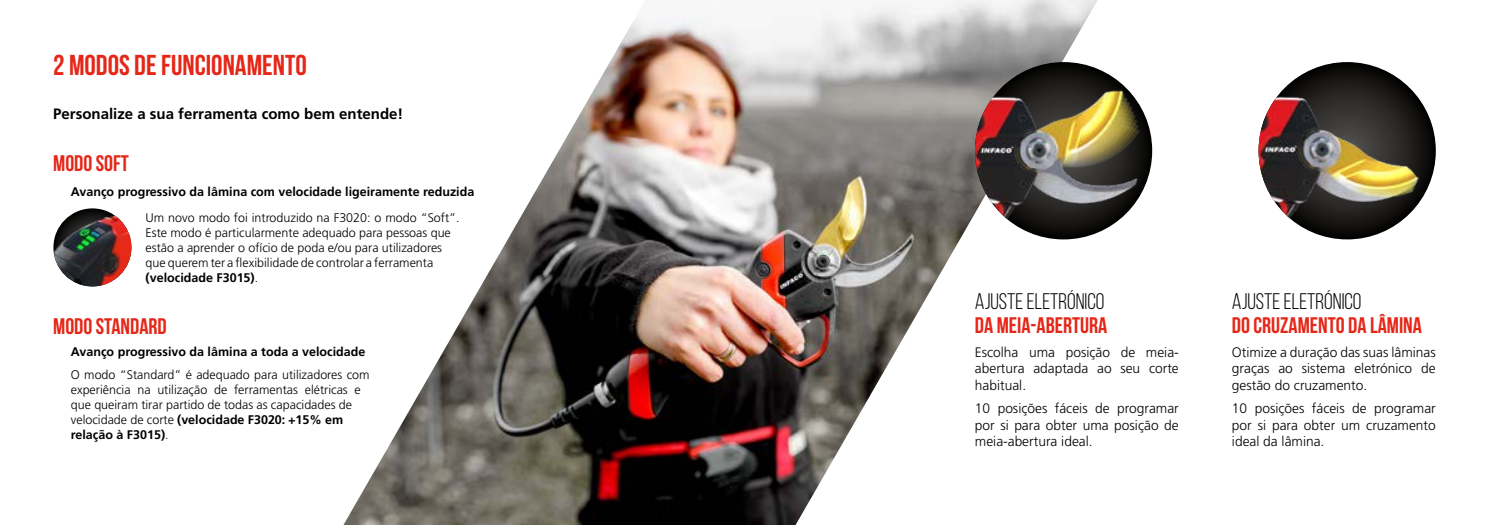
<style>
.page{position:relative;width:1489px;height:525px;background:#fff}
.page>*{position:absolute;margin:0;border:0;box-sizing:border-box;transform-origin:0 0}
.t1{font:700 28.75px "Bebas Neue";color:#e52718}
.t2{font:700 22.5px "Bebas Neue";color:#e52718}
.t3{font:22.5px "Bebas Neue";color:#000}
.t4{font:700 15px "Frutiger Pro";color:#000}
.t5{font:300 13.75px/16.5px "Frutiger Pro";color:#000;text-align:justify}
.t6{font:300 12.5px/15px "Frutiger Pro";color:#000}
.t7{font:700 12.5px "Frutiger Pro";color:#000}
.s1{font-weight:700}
</style>
<div class="page">
<img style="left:344px;top:0;width:753px;height:524px">
<svg style="left:974px;top:62px;width:178px;height:177px;background:#100f0e"></svg>
<img style="left:974px;top:89px;width:169px;height:150px">
<svg style="left:1258px;top:62px;width:177px;height:177px;background:#100f0e"></svg>
<img style="left:1258px;top:90px;width:166px;height:149px">
<img style="left:53px;top:208px;width:78px;height:78px;border-radius:39px">
<h1 class="t1" style="left:53px;top:49px;width:255px">2 MODOS DE FUNCIONAMENTO</h1>
<p class="t4" style="left:53px;top:104px;width:352px">Personalize a sua ferramenta como bem entende!</p>
<h2 class="t2" style="left:53px;top:150px;width:77px">MODO SOFT</h2>
<p class="t7" style="left:71px;top:185px;width:405px">Avanço progressivo da lâmina com velocidade ligeiramente reduzida</p>
<p class="t6" style="left:146px;top:210px;width:315px">Um novo modo foi introduzido na F3020: o modo “Soft”.<br>Este modo é particularmente adequado para pessoas que estão a aprender o ofício de poda e/ou para utilizadores que querem ter a flexibilidade de controlar a ferramenta <span class="s1">(velocidade F3015)</span>.</p>
<h2 class="t2" style="left:53px;top:314px;width:115px">MODO STANDARD</h2>
<p class="t7" style="left:71px;top:344px;width:296px">Avanço progressivo da lâmina a toda a velocidade</p>
<p class="t6" style="left:71px;top:366px;width:300px">O modo “Standard” é adequado para utilizadores com experiência na utilização de ferramentas elétricas e que queiram tirar partido de todas as capacidades de velocidade de corte <span class="s1">(velocidade F3020: +15% em relação à F3015)</span>.</p>
<h2 class="t3" style="left:974px;top:289px;width:131px">AJUSTE ELETRÓNICO</h2>
<h2 class="t2" style="left:974px;top:313px;width:134px">DA MEIA-ABERTURA</h2>
<p class="t5" style="left:974px;top:343px;width:205px">Escolha uma posição de meia&shy;abertura adaptada ao seu corte habitual.</p>
<p class="t5" style="left:974px;top:400px;width:205px">10 posições fáceis de programar por si para obter uma posição de meia-abertura ideal.</p>
<h2 class="t3" style="left:1231px;top:289px;width:131px">AJUSTE ELETRÓNICO</h2>
<h2 class="t2" style="left:1231px;top:313px;width:192px">DO CRUZAMENTO DA LÂMINA</h2>
<p class="t5" style="left:1231px;top:343px;width:205px">Otimize a duração das suas lâminas graças ao sistema eletrónico de gestão do cruzamento.</p>
<p class="t5" style="left:1231px;top:400px;width:205px">10 posições fáceis de programar por si para obter um cruzamento ideal da lâmina.</p>
</div>
